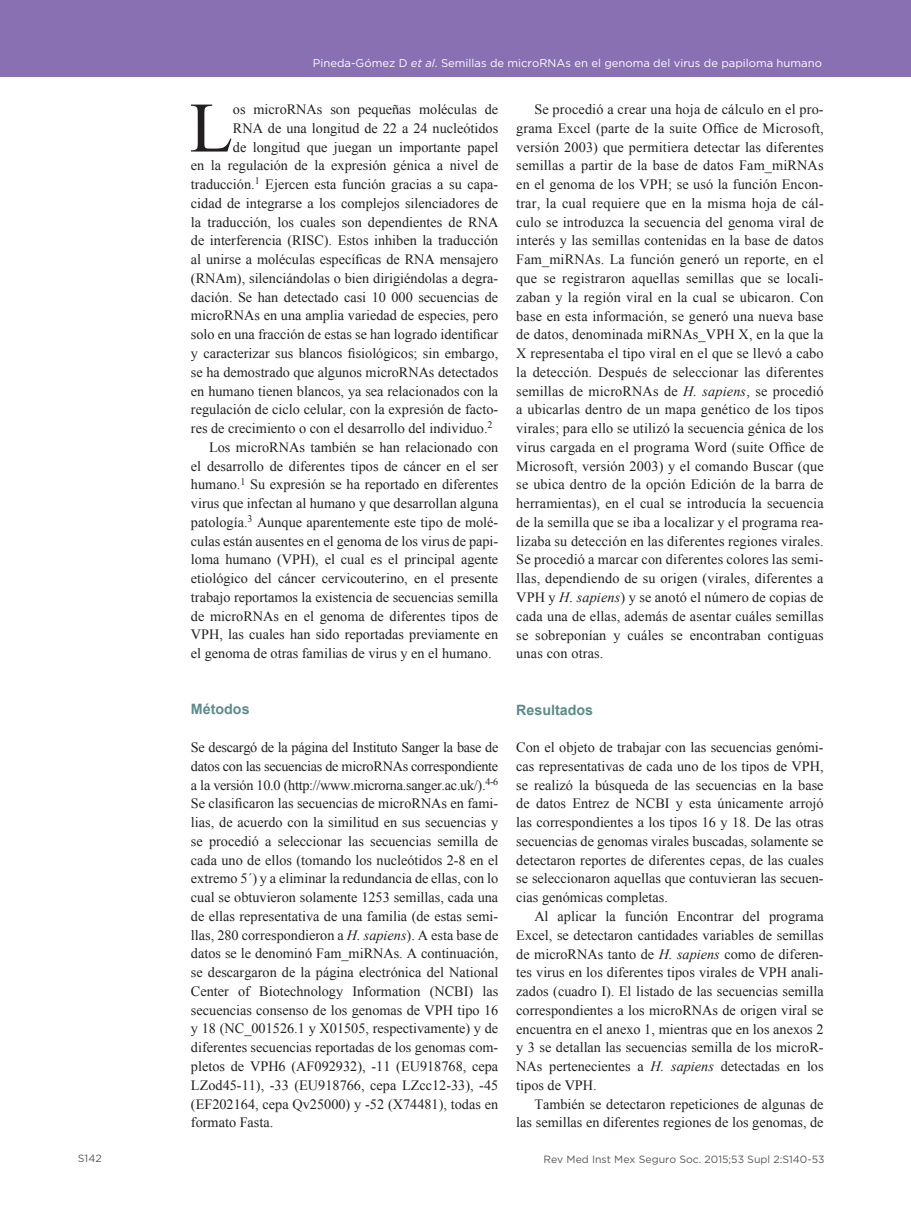
<style>
.page{position:relative;width:911px;height:1231px;background:#fff}
.page>*{position:absolute;margin:0;border:0;box-sizing:border-box;transform-origin:0 0}
.t1{font:70.95px "Times New Roman";color:#231f20}
.t2{font:14.25px/18.8px "Times New Roman";color:#231f20;text-align:justify}
.t3{font:700 14.25px "Arial";color:#5d8b8b}
.t4{font:11.25px "Gotham";color:#fff}
.t5{font:10.5px "Gotham";color:#57585a}
.s1{font-style:italic}
</style>
<div class="page">
<div style="left:0;top:0;width:910px;height:77px;background:#8870b2"></div>
<p class="t5" style="left:78px;top:1151px;width:25px">S142</p>
<p class="t4" style="left:313px;top:56px;width:510px">Pineda-Gómez D <span class="s1">et al</span>. Semillas de microRNAs en el genoma del virus de papiloma humano</p>
<h1 class="t1" style="left:189px;top:80px;width:45px">L</h1>
<p class="t2" style="left:233px;top:100px;width:267px">os microRNAs son pequeñas moléculas de</p>
<p class="t2" style="left:233px;top:118px;width:267px">RNA de una longitud de 22 a 24 nucleótidos</p>
<p class="t2" style="left:233px;top:137px;width:267px">de longitud que juegan un importante papel</p>
<p class="t2" style="left:191px;top:156px;width:309px">en la regulación de la expresión génica a nivel de</p>
<p class="t2" style="left:191px;top:175px;width:309px">traducción.<sup>1</sup> Ejercen esta función gracias a su capa-</p>
<p class="t2" style="left:191px;top:193px;width:309px">cidad de integrarse a los complejos silenciadores de</p>
<p class="t2" style="left:191px;top:212px;width:309px">la traducción, los cuales son dependientes de RNA</p>
<p class="t2" style="left:191px;top:231px;width:309px">de interferencia (RISC). Estos inhiben la traducción</p>
<p class="t2" style="left:191px;top:250px;width:309px">al unirse a moléculas específicas de RNA mensajero</p>
<p class="t2" style="left:191px;top:268px;width:309px">(RNAm), silenciándolas o bien dirigiéndolas a degra-</p>
<p class="t2" style="left:191px;top:287px;width:309px">dación. Se han detectado casi 10 000 secuencias de</p>
<p class="t2" style="left:191px;top:306px;width:309px">microRNAs en una amplia variedad de especies, pero</p>
<p class="t2" style="left:191px;top:325px;width:309px">solo en una fracción de estas se han logrado identificar</p>
<p class="t2" style="left:191px;top:343px;width:309px">y caracterizar sus blancos fisiológicos; sin embargo,</p>
<p class="t2" style="left:191px;top:362px;width:309px">se ha demostrado que algunos microRNAs detectados</p>
<p class="t2" style="left:191px;top:381px;width:309px">en humano tienen blancos, ya sea relacionados con la</p>
<p class="t2" style="left:191px;top:400px;width:309px">regulación de ciclo celular, con la expresión de facto-</p>
<p class="t2" style="left:191px;top:418px;width:303px">res de crecimiento o con el desarrollo del individuo.<sup>2</sup></p>
<p class="t2" style="left:209px;top:437px;width:291px">Los microRNAs también se han relacionado con</p>
<p class="t2" style="left:191px;top:456px;width:309px">el desarrollo de diferentes tipos de cáncer en el ser</p>
<p class="t2" style="left:191px;top:475px;width:309px">humano.<sup>1</sup> Su expresión se ha reportado en diferentes</p>
<p class="t2" style="left:191px;top:493px;width:309px">virus que infectan al humano y que desarrollan alguna</p>
<p class="t2" style="left:191px;top:512px;width:309px">patología.<sup>3</sup> Aunque aparentemente este tipo de molé-</p>
<p class="t2" style="left:191px;top:531px;width:309px">culas están ausentes en el genoma de los virus de papi-</p>
<p class="t2" style="left:191px;top:550px;width:309px">loma humano (VPH), el cual es el principal agente</p>
<p class="t2" style="left:191px;top:568px;width:309px">etiológico del cáncer cervicouterino, en el presente</p>
<p class="t2" style="left:191px;top:587px;width:309px">trabajo reportamos la existencia de secuencias semilla</p>
<p class="t2" style="left:191px;top:606px;width:309px">de microRNAs en el genoma de diferentes tipos de</p>
<p class="t2" style="left:191px;top:625px;width:309px">VPH, las cuales han sido reportadas previamente en</p>
<p class="t2" style="left:191px;top:643px;width:302px">el genoma de otras familias de virus y en el humano.</p>
<p class="t3" style="left:191px;top:699px;width:60px">Métodos</p>
<p class="t2" style="left:191px;top:737px;width:309px">Se descargó de la página del Instituto Sanger la base de datos con las secuencias de microRNAs correspondiente a la versión 10.0 (http://www.microrna.sanger.ac.uk/).<sup>4-6<br></sup>Se clasificaron las secuencias de microRNAs en fami&shy;lias, de acuerdo con la similitud en sus secuencias y se procedió a seleccionar las secuencias semilla de cada uno de ellos (tomando los nucleótidos 2-8 en el extremo 5´) y a eliminar la redundancia de ellas, con lo cual se obtuvieron solamente 1253 semillas, cada una de ellas representativa de una familia (de estas semi&shy;llas, 280 correspondieron a <span class="s1">H. sapiens</span>). A esta base de datos se le denominó Fam_miRNAs. A continuación, se descargaron de la página electrónica del National Center of Biotechnology Information (NCBI) las secuencias consenso de los genomas de VPH tipo 16 y 18 (NC_001526.1 y X01505, respectivamente) y de diferentes secuencias reportadas de los genomas com&shy;pletos de VPH6 (AF092932), -11 (EU918768, cepa LZod45-11), -33 (EU918766, cepa LZcc12-33), -45 (EF202164, cepa Qv25000) y -52 (X74481), todas en formato Fasta.</p>
<p class="t2" style="left:516px;top:100px;width:309px;text-indent:18px">Se procedió a crear una hoja de cálculo en el pro&shy;grama Excel (parte de la suite Office de Microsoft, versión 2003) que permitiera detectar las diferentes semillas a partir de la base de datos Fam_miRNAs en el genoma de los VPH; se usó la función Encon&shy;trar, la cual requiere que en la misma hoja de cál&shy;culo se introduzca la secuencia del genoma viral de interés y las semillas contenidas en la base de datos Fam_miRNAs. La función generó un reporte, en el que se registraron aquellas semillas que se locali&shy;zaban y la región viral en la cual se ubicaron. Con base en esta información, se generó una nueva base de datos, denominada miRNAs_VPH X, en la que la X representaba el tipo viral en el que se llevó a cabo la detección. Después de seleccionar las diferentes semillas de microRNAs de <span class="s1">H. sapiens</span>, se procedió a ubicarlas dentro de un mapa genético de los tipos virales; para ello se utilizó la secuencia génica de los virus cargada en el programa Word (suite Office de Microsoft, versión 2003) y el comando Buscar (que se ubica dentro de la opción Edición de la barra de herramientas), en el cual se introducía la secuencia de la semilla que se iba a localizar y el programa rea&shy;lizaba su detección en las diferentes regiones virales.<br>Se procedió a marcar con diferentes colores las semi&shy;llas, dependiendo de su origen (virales, diferentes a VPH y <span class="s1">H. sapiens</span>) y se anotó el número de copias de cada una de ellas, además de asentar cuáles semillas se sobreponían y cuáles se encontraban contiguas unas con otras.</p>
<p class="t3" style="left:516px;top:700px;width:78px">Resultados</p>
<p class="t2" style="left:516px;top:737px;width:309px">Con el objeto de trabajar con las secuencias genómi&shy;cas representativas de cada uno de los tipos de VPH, se realizó la búsqueda de las secuencias en la base de datos Entrez de NCBI y esta únicamente arrojó las correspondientes a los tipos 16 y 18. De las otras secuencias de genomas virales buscadas, solamente se detectaron reportes de diferentes cepas, de las cuales se seleccionaron aquellas que contuvieran las secuen&shy;cias genómicas completas.</p>
<p class="t2" style="left:516px;top:906px;width:309px;text-indent:18px">Al aplicar la función Encontrar del programa Excel, se detectaron cantidades variables de semillas de microRNAs tanto de <span class="s1">H. sapiens</span> como de diferen&shy;tes virus en los diferentes tipos virales de VPH anali&shy;zados (cuadro I). El listado de las secuencias semilla correspondientes a los microRNAs de origen viral se encuentra en el anexo 1, mientras que en los anexos 2 y 3 se detallan las secuencias semilla de los microR-NAs pertenecientes a <span class="s1">H. sapiens</span> detectadas en los tipos de VPH.</p>
<p class="t2" style="left:516px;top:1094px;width:309px;text-align:right">También se detectaron repeticiones de algunas de las semillas en diferentes regiones de los genomas, de</p>
<p class="t5" style="left:543px;top:1151px;width:282px">Rev Med Inst Mex Seguro Soc. 2015;53 Supl 2:S140-53</p>
</div>
